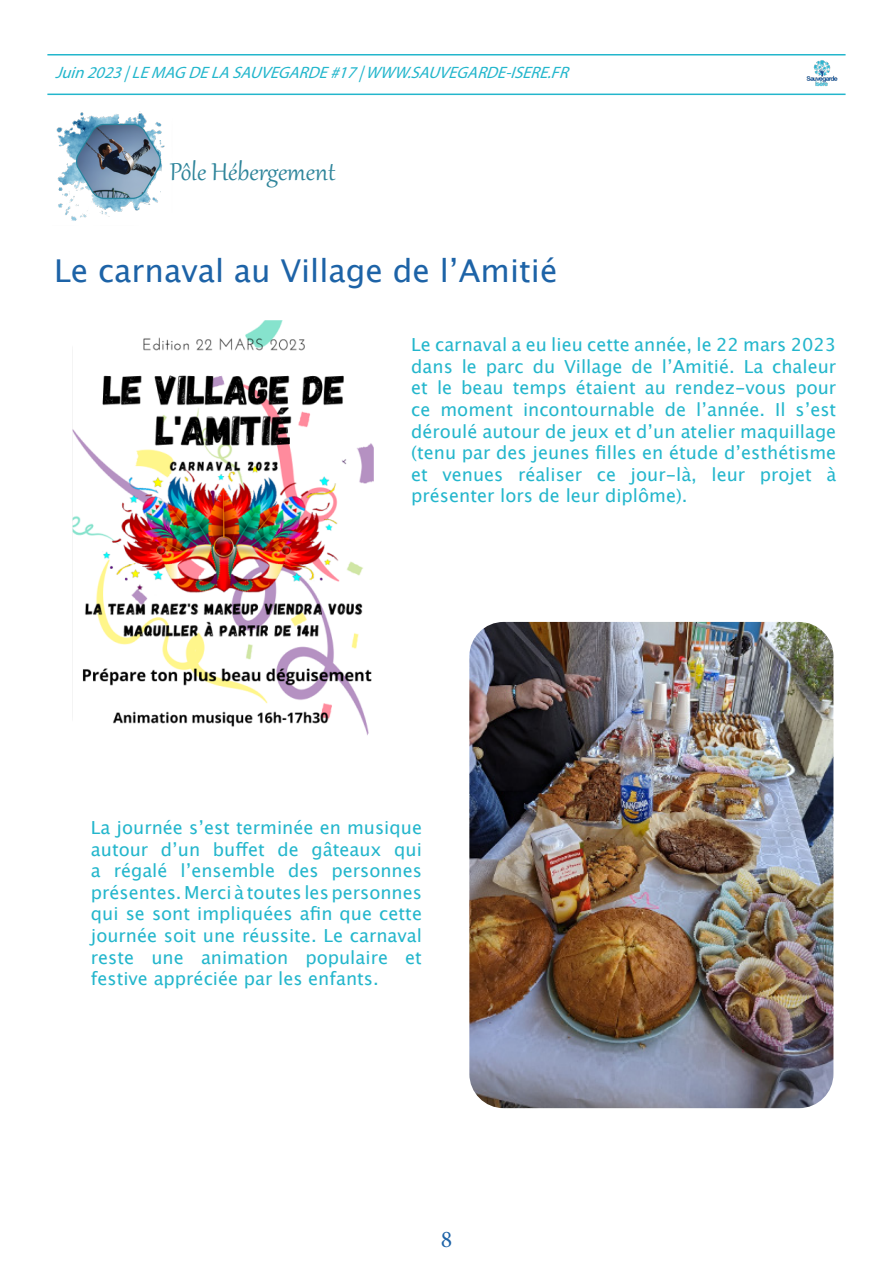
<style>
.page{position:relative;width:893px;height:1263px;background:#fff}
.page>*{position:absolute;margin:0;border:0;box-sizing:border-box;transform-origin:0 0}
.t1{font:31.5px "Lucida Grande";color:#1d63a7}
.t2{font:30px "Gabriola";color:#2f859b}
.t3{font:24px "Minion Pro";color:#1d63a7}
.t4{font:18px/21.6px "Lucida Grande";color:#23b6cc;text-align:justify}
.t5{font:italic 16.5px "Myriad Pro";color:#23b6cc}
</style>
<div class="page">
<hr style="left:47px;top:54px;width:799px;height:2px;background:#23b6cc">
<hr style="left:47px;top:94px;width:799px;height:1px;background:#23b6cc">
<img style="left:807px;top:60px;width:30px;height:26px">
<img style="left:56px;top:111px;width:109px;height:110px">
<img style="left:72px;top:320px;width:302px;height:415px">
<img style="left:469px;top:622px;width:364px;height:486px">
<p class="t5" style="left:55px;top:62px;width:520px">Juin2023|LEMAGDELASAUVEGARDE#17|WWW.SAUVEGARDE-ISERE.FR</p>
<p class="t2" style="left:170px;top:153px;width:167px">Pôle Hébergement</p>
<p class="t1" style="left:54px;top:253px;width:505px">Le carnaval au Village de l’Amitié</p>
<p class="t4" style="left:411px;top:334px;width:427px">Le carnaval a eu lieu cette année, le 22 mars 2023 dans le parc du Village de l’Amitié. La chaleur et le beau temps étaient au rendez-vous pour ce moment incontournable de l’année. Il s’est déroulé autour de jeux et d’un atelier maquillage (tenu par des jeunes filles en étude d’esthétisme et venues réaliser ce jour-là, leur projet à présenter lors de leur diplôme).</p>
<p class="t4" style="left:91px;top:817px;width:333px">La journée s’est terminée en musique autour d’un buffet de gâteaux qui a régalé l’ensemble des personnes présentes. Merci à toutes les personnes qui se sont impliquées afin que cette journée soit une réussite. Le carnaval reste une animation populaire et festive appréciée par les enfants.</p>
<p class="t3" style="left:441px;top:1223px;width:13px">8</p>
</div>
